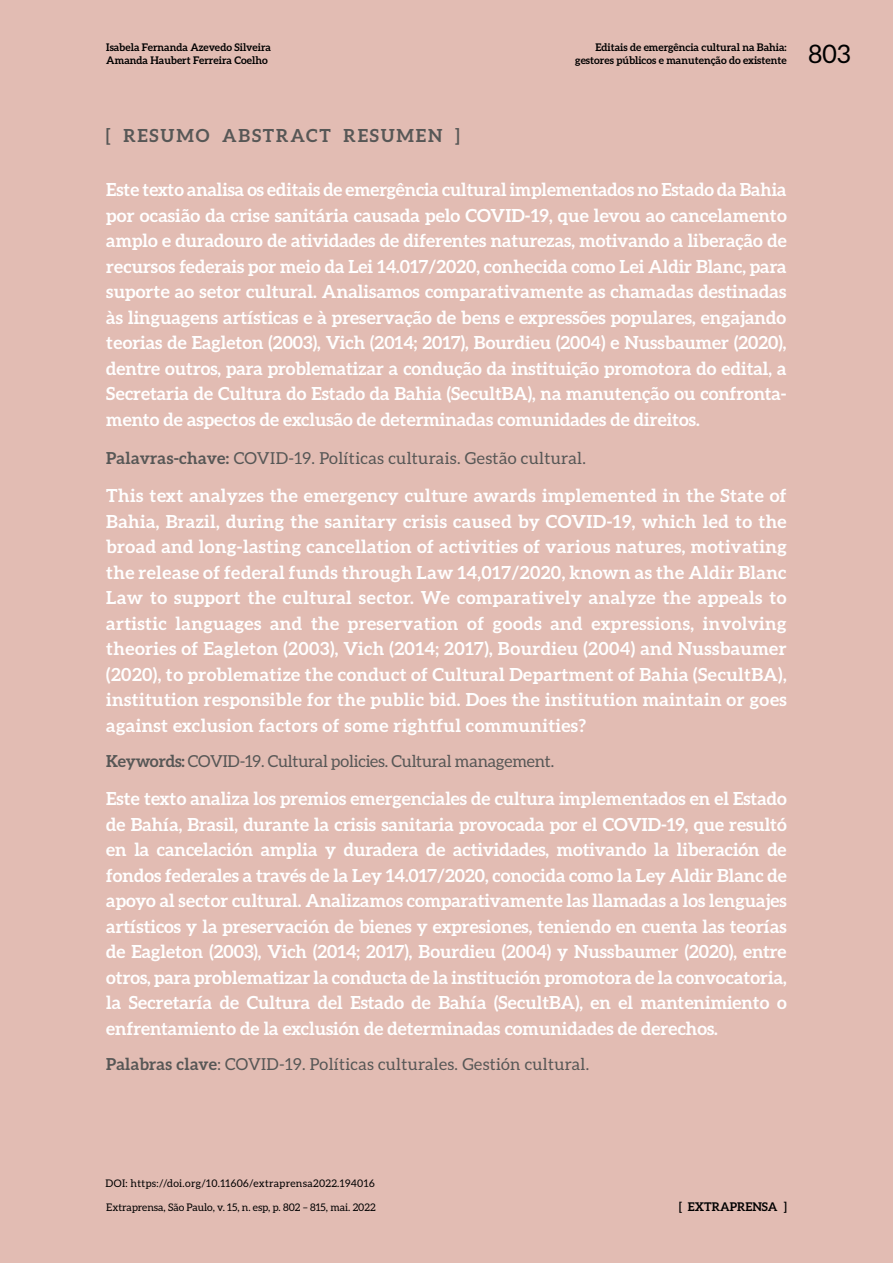
<style>
.page{position:relative;width:893px;height:1263px;background:#e2bcb3}
.page>*{position:absolute;margin:0;border:0;box-sizing:border-box;transform-origin:0 0}
.t1{font:25.5px "Aleo";color:#000}
.t2{font:700 18px/25.5px "Aleo";color:#fff;text-align:justify}
.t3{font:700 18px "Aleo";letter-spacing:.1em;color:#575756}
.t4{font:16.5px "Aleo";letter-spacing:.02em;color:#575756}
.t5{font:16.5px "Aleo";letter-spacing:-.01em;color:#575756}
.t6{font:700 12px "Aleo";color:#000}
.t7{font:700 10.5px/12.6px "Aleo";color:#000;text-align:right}
.t8{font:10.5px "Aleo";letter-spacing:.03em;color:#000}
.t9{font:10.5px "Aleo";color:#000}
.s1{font-weight:700}
</style>
<div class="page">
<p class="t7" style="left:106px;top:41px;width:166px;text-align:left">Isabela Fernanda Azevedo Silveira<br>Amanda Haubert Ferreira Coelho</p>
<p class="t7" style="left:575px;top:41px;width:213px">Editais de emergência cultural na Bahia: gestores públicos e manutenção do existente</p>
<h1 class="t1" style="left:808px;top:40px;width:44px">803</h1>
<p class="t3" style="left:106px;top:125px;width:355px">[ RESUMO ABSTRACT RESUMEN ]</p>
<p class="t2" style="left:106px;top:176px;width:682px">Este texto analisa os editais de emergência cultural implementados no Estado da Bahia por ocasião da crise sanitária causada pelo COVID-19, que levou ao cancelamento amplo e duradouro de atividades de diferentes naturezas, motivando a liberação de recursos federais por meio da Lei 14.017/2020, conhecida como Lei Aldir Blanc, para suporte ao setor cultural. Analisamos comparativamente as chamadas destinadas às linguagens artísticas e à preservação de bens e expressões populares, engajando teorias de Eagleton (2003), Vich (2014; 2017), Bourdieu (2004) e Nussbaumer (2020), dentre outros, para problematizar a condução da instituição promotora do edital, a Secretaria de Cultura do Estado da Bahia (SecultBA), na manutenção ou confronta&shy;mento de aspectos de exclusão de determinadas comunidades de direitos.</p>
<p class="t4" style="left:106px;top:449px;width:481px"><span class="s1">Palavras-chave:</span> COVID-19. Políticas culturais. Gestão cultural.</p>
<p class="t2" style="left:106px;top:483px;width:682px">This text analyzes the emergency culture awards implemented in the State of Bahia, Brazil, during the sanitary crisis caused by COVID-19, which led to the broad and long-lasting cancellation of activities of various natures, motivating the release of federal funds through Law 14,017/2020, known as the Aldir Blanc Law to support the cultural sector. We comparatively analyze the appeals to artistic languages and the preservation of goods and expressions, involving theories of Eagleton (2003), Vich (2014; 2017), Bourdieu (2004) and Nussbaumer (2020), to problematize the conduct of Cultural Department of Bahia (SecultBA), institution responsible for the public bid. Does the institution maintain or goes against exclusion factors of some rightful communities?</p>
<p class="t5" style="left:106px;top:752px;width:449px"><span class="s1">Keywords:</span> COVID-19. Cultural policies. Cultural management.</p>
<p class="t2" style="left:106px;top:786px;width:682px">Este texto analiza los premios emergenciales de cultura implementados en el Estado de Bahía, Brasil, durante la crisis sanitaria provocada por el COVID-19, que resultó en la cancelación amplia y duradera de actividades, motivando la liberación de fondos federales a través de la Ley 14.017/2020, conocida como la Ley Aldir Blanc de apoyo al sector cultural. Analizamos comparativamente las llamadas a los lenguajes artísticos y la preservación de bienes y expresiones, teniendo en cuenta las teorías de Eagleton (2003), Vich (2014; 2017), Bourdieu (2004) y Nussbaumer (2020), entre otros, para problematizar la conducta de la institución promotora de la convocatoria, la Secretaría de Cultura del Estado de Bahía (SecultBA), en el mantenimiento o enfrentamiento de la exclusión de determinadas comunidades de derechos.</p>
<p class="t4" style="left:106px;top:1055px;width:484px"><span class="s1">Palabras clave</span>: COVID-19. Políticas culturales. Gestión cultural.</p>
<p class="t8" style="left:105px;top:1177px;width:271px">DOI: https://doi.org/10.11606/extraprensa2022.194016</p>
<p class="t9" style="left:106px;top:1201px;width:271px">Extraprensa, São Paulo, v. 15, n. esp, p. 802 – 815, mai. 2022</p>
<p class="t6" style="left:679px;top:1199px;width:109px">[ EXTRAPRENSA ]</p>
</div>
